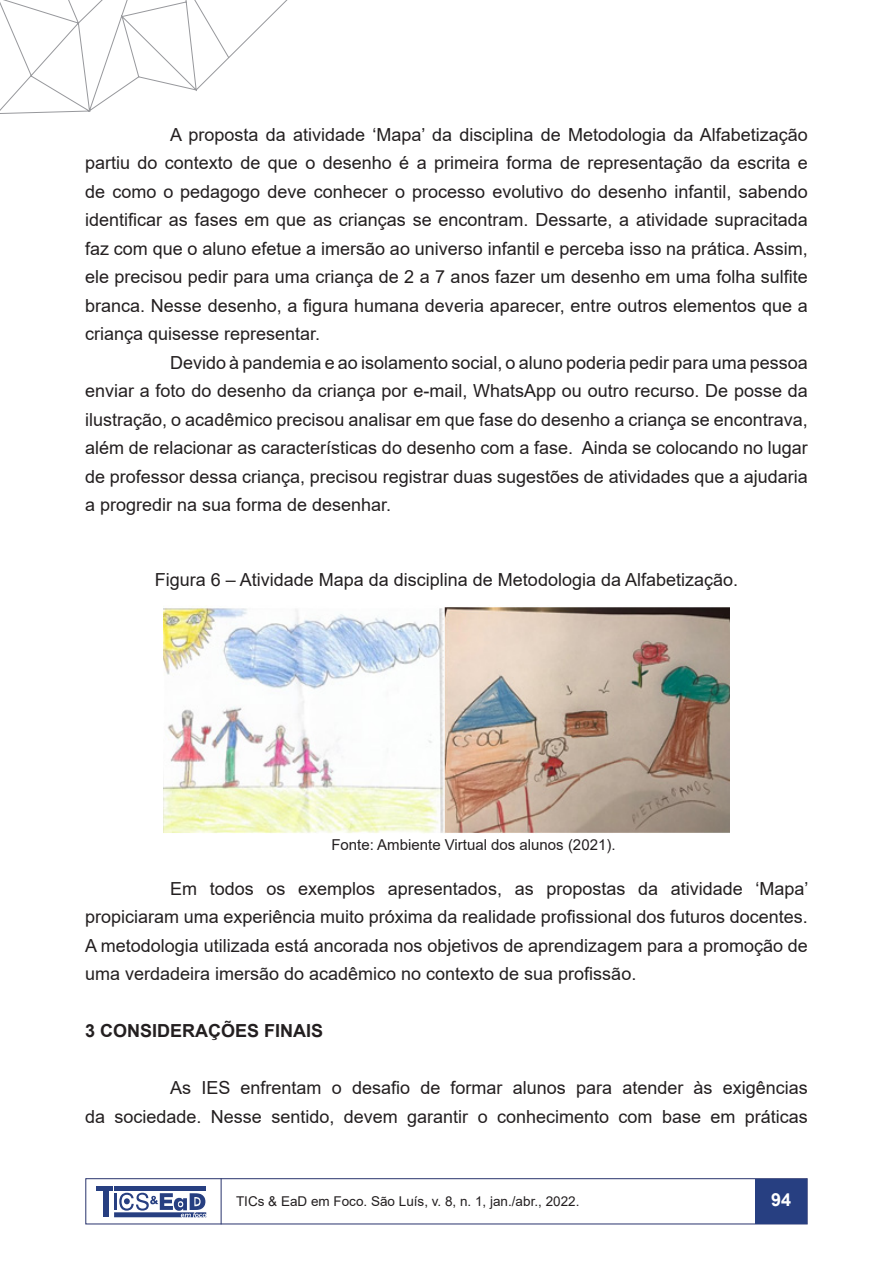
<style>
.page{position:relative;width:893px;height:1263px;background:#fff}
.page>*{position:absolute;margin:0;border:0;box-sizing:border-box;transform-origin:0 0}
.t1{font:18px/28.5px "Arial";color:#231f20;text-align:justify}
.t2{font:700 18px "Arial";color:#231f20}
.t3{font:700 18px "Arial";color:#fff}
.t4{font:15px "Arial";color:#231f20}
.t5{font:13.5px "Arial";color:#231f20}
</style>
<div class="page">
<svg style="left:0;top:0;width:288px;height:114px"></svg>
<div style="left:85px;top:1178px;width:722px;height:46px;border:1px solid #28336d"></div>
<hr style="left:221px;top:1178px;width:1px;height:46px;background:#28336d">
<div style="left:755px;top:1179px;width:52px;height:44px;background:#273f81"></div>
<div style="left:96px;top:1186px;width:17px;height:5px;background:#273f81"></div>
<div style="left:104px;top:1190px;width:5px;height:27px;background:#273f81"></div>
<svg style="left:114px;top:1186px;width:92px;height:31px"></svg>
<img style="left:164px;top:607px;width:565px;height:226px">
<p class="t1" style="left:85px;top:120px;width:724px;text-indent:85px">A proposta da atividade ‘Mapa’ da disciplina de Metodologia da Alfabetização partiu do contexto de que o desenho é a primeira forma de representação da escrita e de como o pedagogo deve conhecer o processo evolutivo do desenho infantil, sabendo identificar as fases em que as crianças se encontram. Dessarte, a atividade supracitada faz com que o aluno efetue a imersão ao universo infantil e perceba isso na prática. Assim, ele precisou pedir para uma criança de 2 a 7 anos fazer um desenho em uma folha sulfite branca. Nesse desenho, a figura humana deveria aparecer, entre outros elementos que a criança quisesse representar.</p>
<p class="t1" style="left:85px;top:348px;width:724px;text-indent:85px">Devido à pandemia e ao isolamento social, o aluno poderia pedir para uma pessoa enviar a foto do desenho da criança por e-mail, WhatsApp ou outro recurso. De posse da ilustração, o acadêmico precisou analisar em que fase do desenho a criança se encontrava, além de relacionar as características do desenho com a fase. Ainda se colocando no lugar de professor dessa criança, precisou registrar duas sugestões de atividades que a ajudaria a progredir na sua forma de desenhar.</p>
<p class="t1" style="left:155px;top:565px;width:585px">Figura 6 – Atividade Mapa da disciplina de Metodologia da Alfabetização.</p>
<p class="t4" style="left:331px;top:834px;width:286px">Fonte: Ambiente Virtual dos alunos (2021).</p>
<p class="t1" style="left:85px;top:874px;width:725px;text-indent:85px">Em todos os exemplos apresentados, as propostas da atividade ‘Mapa’ propiciaram uma experiência muito próxima da realidade profissional dos futuros docentes.<br>A metodologia utilizada está ancorada nos objetivos de aprendizagem para a promoção de uma verdadeira imersão do acadêmico no contexto de sua profissão.</p>
<p class="t2" style="left:85px;top:1018px;width:240px">3 CONSIDERAÇÕES FINAIS</p>
<p class="t1" style="left:85px;top:1073px;width:724px;text-align:right">As IES enfrentam o desafio de formar alunos para atender às exigências<br>da sociedade. Nesse sentido, devem garantir o conhecimento com base em práticas</p>
<p class="t5" style="left:236px;top:1192px;width:345px">TICs &amp; EaD em Foco. São Luís, v. 8, n. 1, jan./abr., 2022.</p>
<p class="t3" style="left:771px;top:1187px;width:22px">94</p>
</div>
